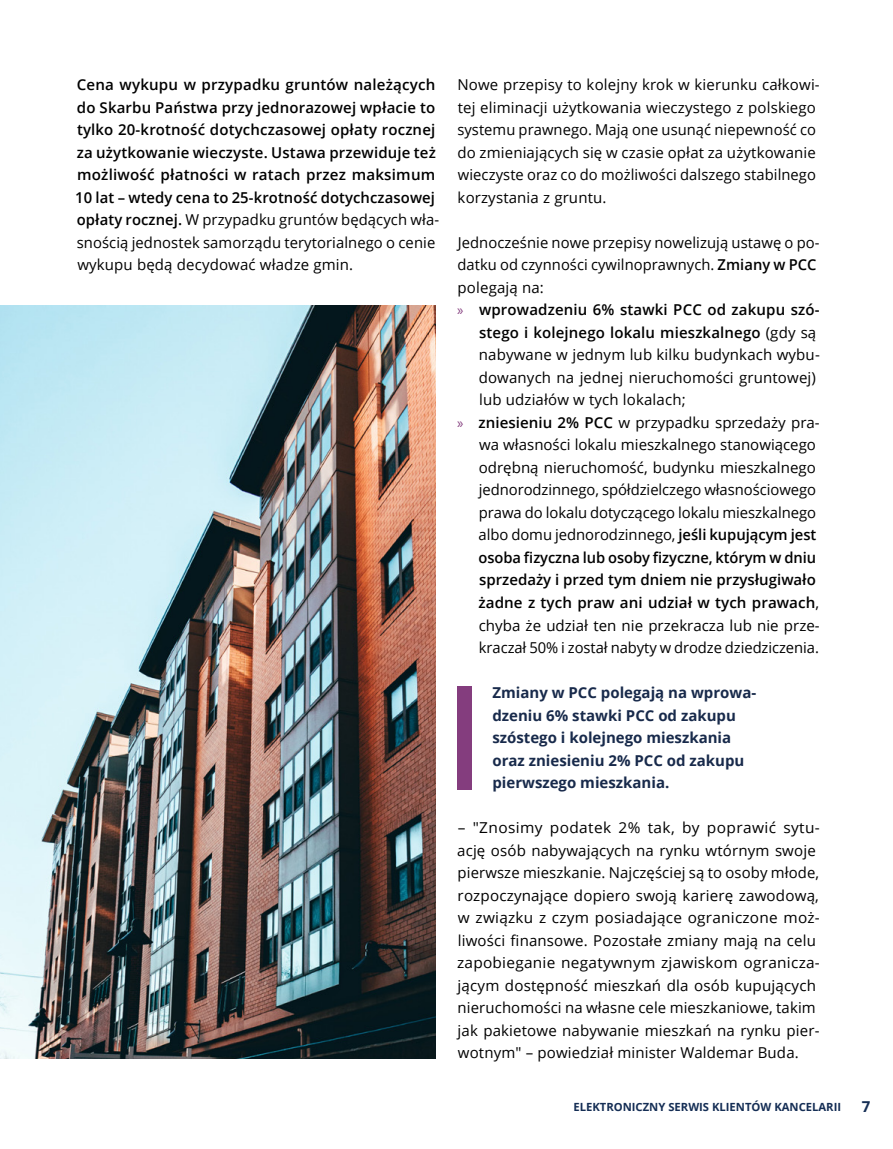
<style>
.page{position:relative;width:893px;height:1149px;background:#fff}
.page>*{position:absolute;margin:0;border:0;box-sizing:border-box;transform-origin:0 0}
.t1{font:15px/22.5px "Open Sans";letter-spacing:.01em;color:#000}
.t2{font:600 15px/22.5px "Open Sans";letter-spacing:.01em;color:#000}
.t3{font:700 15px/22.5px "Open Sans";color:#182a4b}
.t4{font:700 15px "Open Sans";color:#152e55}
.t5{font:700 11.25px "Open Sans";color:#152e55}
.s1{font-weight:400}
.s2{font-weight:600}
.s3{font-family:"Myriad Pro";font-weight:400;color:#843d7e}
.s4{font-family:"Myriad Pro";color:#843d7e}
</style>
<div class="page">
<img style="left:0;top:305px;width:436px;height:753px">
<div style="left:457px;top:686px;width:14px;height:103px;background:#843d7e"></div>
<p class="t2" style="left:75px;top:73px;width:365px">Cena wykupu w przypadku gruntów należących do Skarbu Państwa przy jednorazowej wpłacie to tylko 20-krotność dotychczasowej opłaty rocznej za użytkowanie wieczyste. Ustawa przewiduje też możliwość płatności w ratach przez maksimum 10 lat – wtedy cena to 25-krotność dotychczasowej opłaty rocznej. <span class="s1">W przypadku gruntów będących wła&shy;snością jednostek samorządu terytorialnego o cenie wykupu będą decydować władze gmin.</span></p>
<p class="t1" style="left:457px;top:73px;width:364px">Nowe przepisy to kolejny krok w kierunku całkowi&shy;tej eliminacji użytkowania wieczystego z polskiego systemu prawnego. Mają one usunąć niepewność co do zmieniających się w czasie opłat za użytkowanie wieczyste oraz co do możliwości dalszego stabilnego korzystania z gruntu.</p>
<p class="t1" style="left:458px;top:230px;width:363px">Jednocześnie nowe przepisy nowelizują ustawę o po-</p>
<p class="t1" style="left:457px;top:253px;width:361px">datku od czynności cywilnoprawnych. <span class="s2">Zmiany w PCC</span></p>
<p class="t1" style="left:458px;top:275px;width:88px">polegają na:</p>
<p class="t2" style="left:457px;top:298px;width:364px"><span class="s3">»</span> wprowadzeniu 6% stawki PCC od zakupu szó-</p>
<p class="t2" style="left:479px;top:320px;width:339px">stego i kolejnego lokalu mieszkalnego <span class="s1">(gdy są</span></p>
<p class="t1" style="left:479px;top:343px;width:342px">nabywane w jednym lub kilku budynkach wybu-</p>
<p class="t1" style="left:479px;top:365px;width:339px">dowanych na jednej nieruchomości gruntowej)</p>
<p class="t1" style="left:479px;top:388px;width:208px">lub udziałów w tych lokalach;</p>
<p class="t1" style="left:457px;top:410px;width:364px"><span class="s4">»</span> <span class="s2">zniesieniu 2% PCC</span> w przypadku sprzedaży pra-</p>
<p class="t1" style="left:479px;top:433px;width:338px">wa własności lokalu mieszkalnego stanowiącego</p>
<p class="t1" style="left:479px;top:455px;width:339px">odrębną nieruchomość, budynku mieszkalnego</p>
<p class="t1" style="left:479px;top:478px;width:339px">jednorodzinnego, spółdzielczego własnościowego</p>
<p class="t1" style="left:479px;top:500px;width:339px">prawa do lokalu dotyczącego lokalu mieszkalnego</p>
<p class="t1" style="left:478px;top:523px;width:339px">albo domu jednorodzinnego, <span class="s2">jeśli kupującym jest</span></p>
<p class="t2" style="left:479px;top:545px;width:339px">osoba fizyczna lub osoby fizyczne, którym w dniu</p>
<p class="t2" style="left:479px;top:568px;width:338px">sprzedaży i przed tym dniem nie przysługiwało</p>
<p class="t2" style="left:479px;top:590px;width:342px">żadne z tych praw ani udział w tych prawach<span class="s1">,</span></p>
<p class="t1" style="left:479px;top:613px;width:343px">chyba że udział ten nie przekracza lub nie prze-</p>
<p class="t1" style="left:479px;top:635px;width:341px">kraczał 50% i został nabyty w drodze dziedziczenia.</p>
<p class="t3" style="left:492px;top:680px;width:265px">Zmiany w PCC polegają na wprowa&shy;dzeniu 6% stawki PCC od zakupu szóstego i kolejnego mieszkania oraz zniesieniu 2% PCC od zakupu pierwszego mieszkania.</p>
<p class="t1" style="left:457px;top:815px;width:364px">– "Znosimy podatek 2% tak, by poprawić sytu&shy;ację osób nabywających na rynku wtórnym swoje pierwsze mieszkanie. Najczęściej są to osoby młode, rozpoczynające dopiero swoją karierę zawodową, w związku z czym posiadające ograniczone moż&shy;liwości finansowe. Pozostałe zmiany mają na celu zapobieganie negatywnym zjawiskom ogranicza&shy;jącym dostępność mieszkań dla osób kupujących nieruchomości na własne cele mieszkaniowe, takim jak pakietowe nabywanie mieszkań na rynku pier&shy;wotnym" – powiedział minister Waldemar Buda.</p>
<p class="t5" style="left:573px;top:1099px;width:269px">ELEKTRONICZNY SERWIS KLIENTÓW KANCELARII</p>
<p class="t4" style="left:862px;top:1095px;width:10px">7</p>
</div>
